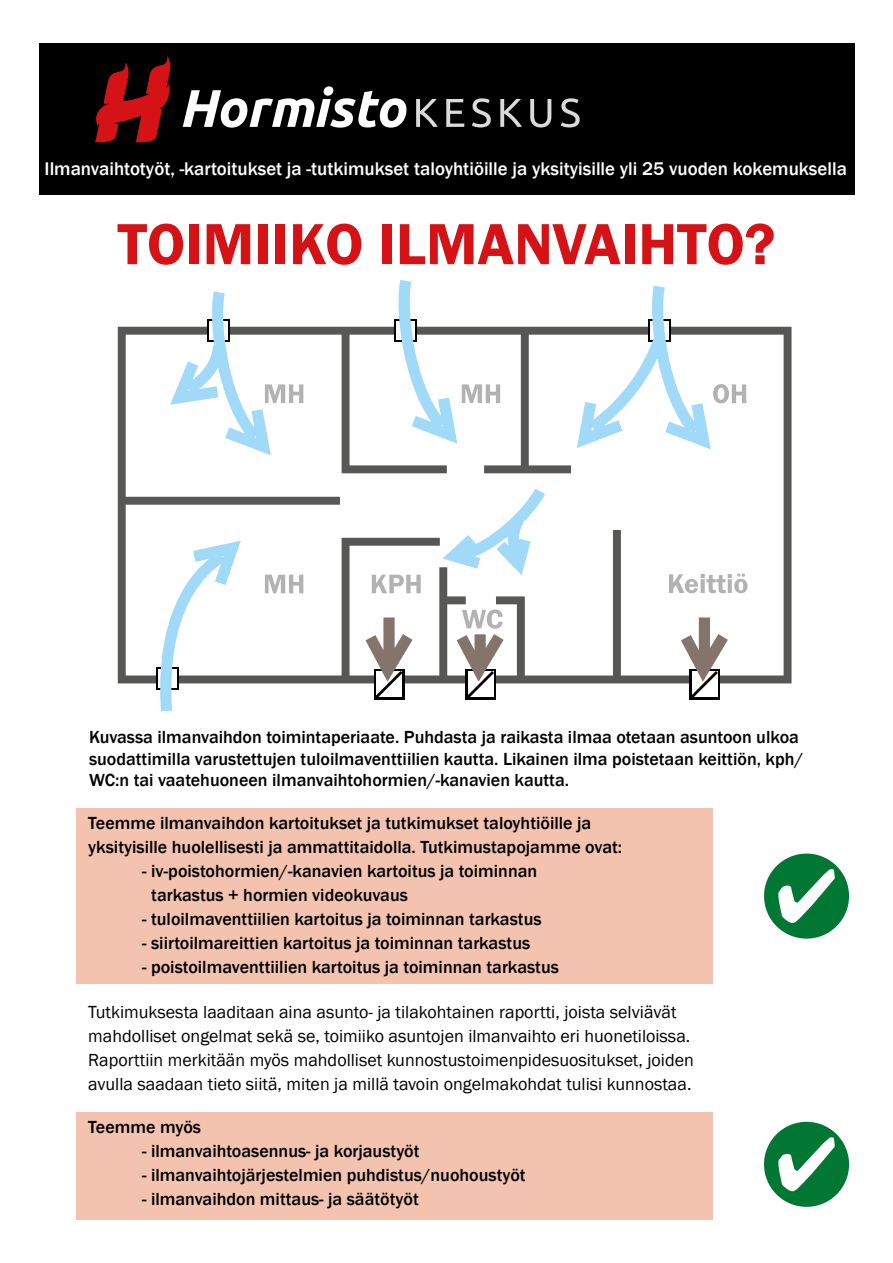
<style>
.page{position:relative;width:893px;height:1263px;background:#fff}
.page>*{position:absolute;margin:0;border:0;box-sizing:border-box;transform-origin:0 0}
.t1{font:600 60px "Franklin Gothic";color:#d51317}
.t2{font:500 18.9px "Franklin Gothic";color:#fff}
.t3{font:500 18px/21.6px "Franklin Gothic";color:#000}
.t4{font:18px/24px "Franklin Gothic";color:#000}
</style>
<div class="page">
<div style="left:77px;top:808px;width:636px;height:176px;background:#f4c3af"></div>
<div style="left:39px;top:43px;width:816px;height:152px;background:#000"></div>
<svg style="left:416px;top:99px;width:22px;height:28px"></svg>
<svg style="left:446px;top:99px;width:18px;height:28px"></svg>
<svg style="left:472px;top:98px;width:19px;height:29px"></svg>
<svg style="left:500px;top:99px;width:22px;height:28px"></svg>
<svg style="left:530px;top:99px;width:21px;height:28px"></svg>
<svg style="left:561px;top:98px;width:19px;height:29px"></svg>
<svg style="left:183px;top:86px;width:223px;height:42px"></svg>
<svg style="left:95px;top:56px;width:76px;height:86px"></svg>
<svg style="left:118px;top:327px;width:673px;height:356px"></svg>
<svg style="left:156px;top:280px;width:562px;height:432px"></svg>
<svg style="left:265px;top:575px;width:38px;height:18px"></svg>
<svg style="left:669px;top:573px;width:79px;height:20px"></svg>
<svg style="left:372px;top:575px;width:49px;height:18px"></svg>
<svg style="left:462px;top:384px;width:38px;height:19px"></svg>
<svg style="left:713px;top:384px;width:33px;height:19px"></svg>
<svg style="left:355px;top:606px;width:68px;height:95px"></svg>
<svg style="left:446px;top:609px;width:68px;height:92px"></svg>
<svg style="left:671px;top:606px;width:67px;height:95px"></svg>
<div style="left:764px;top:853px;width:85px;height:86px;background:#007732;border-radius:50%"></div>
<svg style="left:778px;top:869px;width:57px;height:54px"></svg>
<div style="left:77px;top:1112px;width:636px;height:108px;background:#f4c3af"></div>
<div style="left:764px;top:1122px;width:85px;height:85px;background:#007732;border-radius:50%"></div>
<svg style="left:778px;top:1137px;width:57px;height:54px"></svg>
<p class="t2" style="left:45px;top:157px;width:804px">Ilmanvaihtotyöt, -kartoitukset ja -tutkimukset taloyhtiöille ja yksityisille yli 25 vuoden kokemuksella</p>
<h1 class="t1" style="left:118px;top:207px;width:659px">TOIMIIKO ILMANVAIHTO?</h1>
<p class="t3" style="left:89px;top:726px;width:716px">Kuvassa ilmanvaihdon toimintaperiaate. Puhdasta ja raikasta ilmaa otetaan asuntoon ulkoa suodattimilla varustettujen tuloilmaventtiilien kautta. Likainen ilma poistetaan keittiön, kph/<br>WC:n tai vaatehuoneen ilmanvaihtohormien/-kanavien kautta.</p>
<p class="t3" style="left:88px;top:811px;width:535px;line-height:24px">Teemme ilmanvaihdon kartoitukset ja tutkimukset taloyhtiöille ja yksityisille huolellisesti ja ammattitaidolla. Tutkimustapojamme ovat:</p>
<p class="t3" style="left:151px;top:859px;width:388px;line-height:24px;text-indent:-9px">- iv-poistohormien/-kanavien kartoitus ja toiminnan tarkastus + hormien videokuvaus</p>
<p class="t3" style="left:142px;top:909px;width:401px">- tuloilmaventtiilien kartoitus ja toiminnan tarkastus</p>
<p class="t3" style="left:142px;top:933px;width:389px">- siirtoilmareittien kartoitus ja toiminnan tarkastus</p>
<p class="t3" style="left:142px;top:957px;width:418px">- poistoilmaventtiilien kartoitus ja toiminnan tarkastus</p>
<p class="t4" style="left:88px;top:1001px;width:607px">Tutkimuksesta laaditaan aina asunto- ja tilakohtainen raportti, joista selviävät mahdolliset ongelmat sekä se, toimiiko asuntojen ilmanvaihto eri huonetiloissa.<br>Raporttiin merkitään myös mahdolliset kunnostustoimenpidesuositukset, joiden avulla saadaan tieto siitä, miten ja millä tavoin ongelmakohdat tulisi kunnostaa.</p>
<p class="t3" style="left:88px;top:1116px;width:114px">Teemme myös</p>
<p class="t3" style="left:142px;top:1140px;width:279px">- ilmanvaihtoasennus- ja korjaustyöt</p>
<p class="t3" style="left:142px;top:1164px;width:385px">- ilmanvaihtojärjestelmien puhdistus/nuohoustyöt</p>
<p class="t3" style="left:142px;top:1188px;width:278px">- ilmanvaihdon mittaus- ja säätötyöt</p>
</div>
